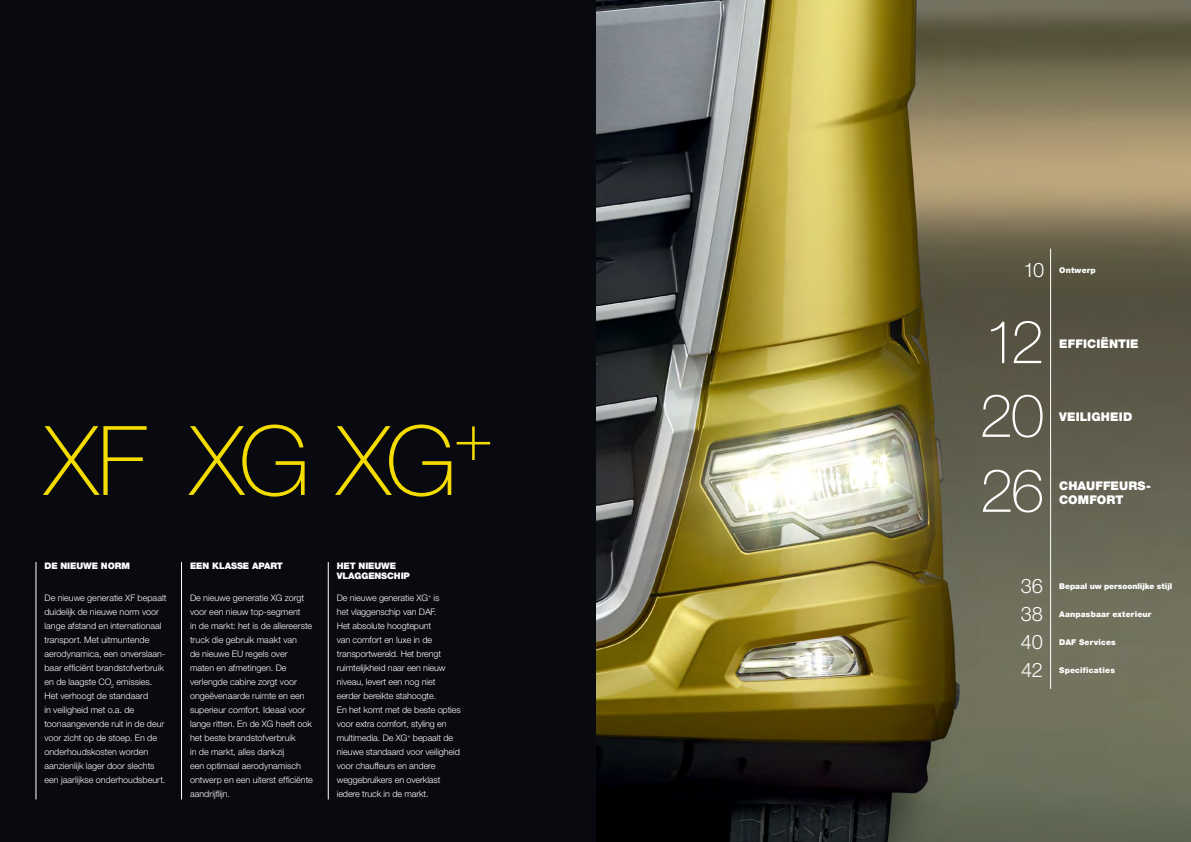
<style>
.page{position:relative;width:1191px;height:842px;background:#fff}
.page>*{position:absolute;margin:0;border:0;box-sizing:border-box;transform-origin:0 0}
.t1{font:100 96.3px "Helvetica Neue LT Pro";color:#f4dc00}
.t2{font:100 60px "Helvetica Neue LT Pro";color:#fff}
.t3{font:300 20px/28px "Helvetica Neue LT Pro";letter-spacing:-.01em;color:#fff;text-align:justify}
.t4{font:900 12px "Helvetica Neue LT Pro";letter-spacing:.01em;color:#fff}
.t5{font:300 9px/14px "Helvetica Neue LT Pro";color:#fff}
.t6{font:900 9px/10px "Helvetica Neue LT Pro";letter-spacing:-.01em;color:#fff}
.t7{font:900 8px "Helvetica Neue LT Pro";letter-spacing:.02em;color:#fff}
.t8{font:900 8px "Helvetica Neue LT Pro";letter-spacing:-.005em;color:#fff}
</style>
<div class="page">
<img style="left:595px;top:0;width:596px;height:842px">
<div style="left:0;top:0;width:595px;height:842px;background:#090a0f"></div>
<hr style="left:1050px;top:249px;width:1px;height:440px;background:#fff">
<hr style="left:36px;top:562px;width:1px;height:237px;background:#fff">
<hr style="left:181px;top:562px;width:1px;height:237px;background:#fff">
<hr style="left:328px;top:562px;width:1px;height:237px;background:#fff">
<h1 class="t1" style="left:44px;top:406px;width:450px">XF XG XG<sup>+</sup></h1>
<p class="t6" style="left:44px;top:560px;width:87px">DE NIEUWE NORM</p>
<p class="t6" style="left:190px;top:560px;width:94px">EEN KLASSE APART</p>
<p class="t6" style="left:337px;top:560px;width:75px">HET NIEUWE<br>VLAGGENSCHIP</p>
<p class="t5" style="left:190px;top:591px;width:124px">De nieuwe generatie XG zorgt voor een nieuw top-segment<br>in de markt: het is de allereerste truck die gebruik maakt van<br>de nieuwe EU regels over maten en afmetingen. De verlengde cabine zorgt voor ongeëvenaarde ruimte en een superieur comfort. Ideaal voor lange ritten. En de XG heeft ook het beste brandstofverbruik<br>in de markt, alles dankzij<br>een optimaal aerodynamisch ontwerp en een uiterst efficiënte aandrijflijn.</p>
<p class="t5" style="left:44px;top:591px;width:123px">De nieuwe generatie XF bepaalt duidelijk de nieuwe norm voor lange afstand en internationaal transport. Met uitmuntende aerodynamica, een onverslaan&shy;baar efficiënt brandstofverbruik en de laagste CO<sub>2</sub> emissies.<br>Het verhoogt de standaard<br>in veiligheid met o.a. de toonaangevende ruit in de deur voor zicht op de stoep. En de onderhoudskosten worden aanzienlijk lager door slechts een jaarlijkse onderhoudsbeurt.</p>
<p class="t5" style="left:337px;top:591px;width:125px">De nieuwe generatie XG<sup>+</sup> is<br>het vlaggenschip van DAF.<br>Het absolute hoogtepunt<br>van comfort en luxe in de transportwereld. Het brengt ruimtelijkheid naar een nieuw niveau, levert een nog niet eerder bereikte stahoogte.<br>En het komt met de beste opties voor extra comfort, styling en multimedia. De XG<sup>+</sup> bepaalt de nieuwe standaard voor veiligheid voor chauffeurs en andere weggebruikers en overklast iedere truck in de markt.</p>
<h3 class="t3" style="left:1023px;top:255px;width:22px">10</h3>
<p class="t7" style="left:1059px;top:265px;width:38px">Ontwerp</p>
<h2 class="t2" style="left:984px;top:307px;width:61px">12</h2>
<h2 class="t2" style="left:979px;top:381px;width:66px">20</h2>
<h2 class="t2" style="left:980px;top:456px;width:66px">26</h2>
<h3 class="t4" style="left:1059px;top:336px;width:81px">EFFICIËNTIE</h3>
<h3 class="t4" style="left:1059px;top:410px;width:75px">VEILIGHEID</h3>
<h3 class="t4" style="left:1059px;top:478px;width:93px">CHAUFFEURS-</h3>
<h3 class="t4" style="left:1059px;top:493px;width:66px">COMFORT</h3>
<h3 class="t3" style="left:1020px;top:571px;width:24px">36<br>38<br>40<br>42</h3>
<p class="t8" style="left:1059px;top:581px;width:115px">Bepaal uw persoonlijke stijl</p>
<p class="t7" style="left:1059px;top:609px;width:94px">Aanpasbaar exterieur</p>
<p class="t7" style="left:1059px;top:637px;width:58px">DAF Services</p>
<p class="t7" style="left:1059px;top:665px;width:57px">Specificaties</p>
</div>
